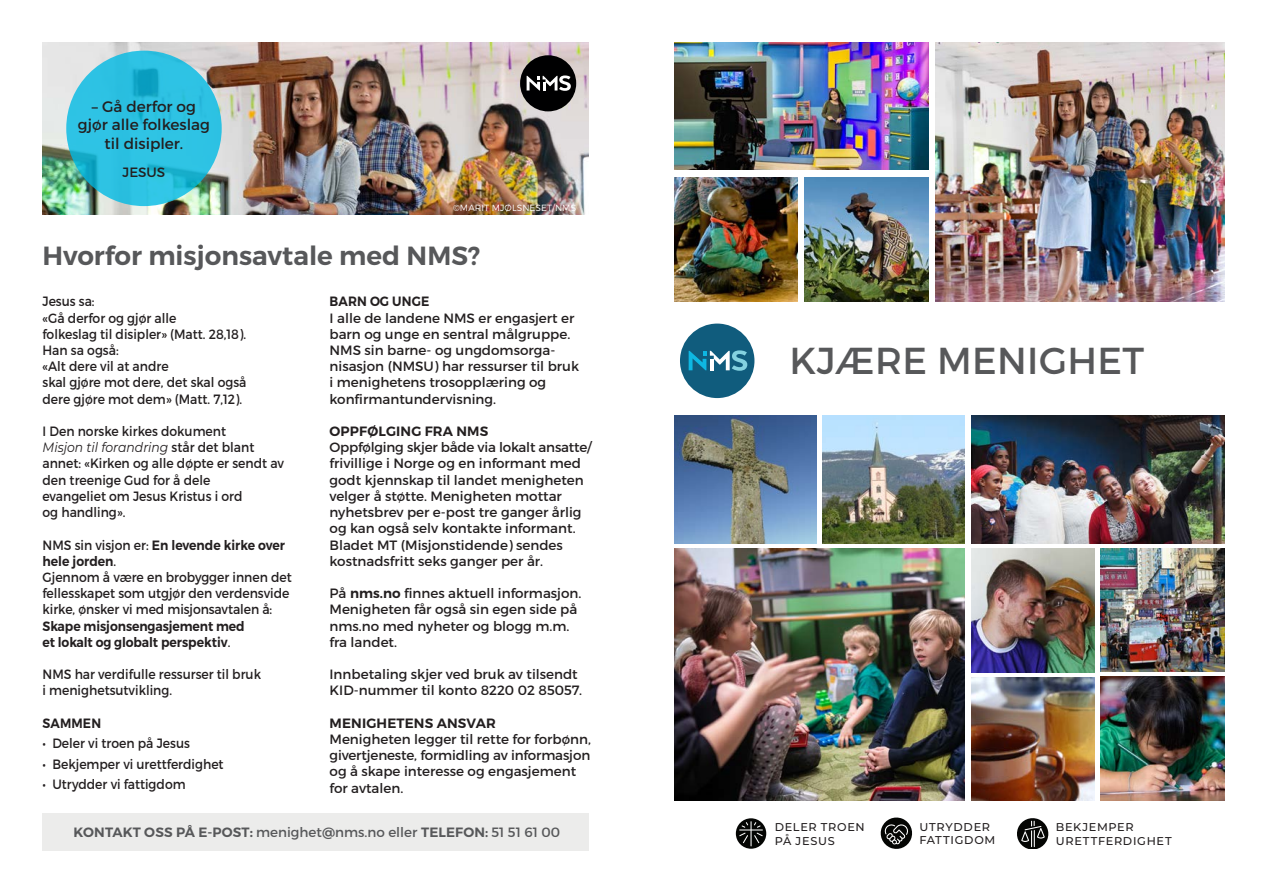
<style>
.page{position:relative;width:1263px;height:893px;background:#fff}
.page>*{position:absolute;margin:0;border:0;box-sizing:border-box;transform-origin:0 0}
.t1{font:37.5px "Montserrat";letter-spacing:.01em;color:#57585a}
.t2{font:600 26.25px "Montserrat";color:#57585a}
.t3{font:15.3px "Montserrat";color:#231f20}
.t4{font:13.5px/16.2px "Montserrat";color:#231f20}
.t5{font:13.5px/16.2px "Montserrat";color:#231f20;scale:.92 1}
.t6{font:600 13.5px/16.2px "Montserrat";color:#231f20;scale:.92 1}
.t7{font:13.5px "Montserrat";color:#57585a}
.t8{font:600 13.5px "Montserrat";color:#231f20}
.t9{font:500 11.25px/13.5px "Montserrat";letter-spacing:.065em;color:#231f20}
.t10{font:300 9px "Montserrat";letter-spacing:.01em;color:#fff}
.s1{font-style:italic}
.s2{font-weight:400}
.s3{font-weight:600}
.s4{font-weight:700}
</style>
<div class="page">
<img style="left:43px;top:43px;width:546px;height:171px">
<div style="left:520px;top:55px;width:56px;height:56px;background:#000001;border-radius:50%"></div>
<svg style="left:527px;top:75px;width:44px;height:16px"></svg>
<svg style="left:66px;top:51px;width:156px;height:155px;background:#2abfdf"></svg>
<div style="left:43px;top:813px;width:546px;height:37px;background:#ececeb"></div>
<img style="left:971px;top:416px;width:253px;height:127px">
<img style="left:822px;top:416px;width:143px;height:127px">
<img style="left:674px;top:416px;width:142px;height:127px">
<img style="left:1100px;top:676px;width:124px;height:125px">
<img style="left:971px;top:548px;width:124px;height:124px">
<img style="left:1100px;top:548px;width:124px;height:124px">
<img style="left:674px;top:43px;width:255px;height:127px">
<img style="left:936px;top:43px;width:288px;height:258px">
<img style="left:805px;top:178px;width:123px;height:123px">
<img style="left:674px;top:178px;width:124px;height:123px">
<img style="left:971px;top:677px;width:124px;height:124px">
<div style="left:680px;top:324px;width:74px;height:74px;background:#105c7d;border-radius:50%"></div>
<svg style="left:689px;top:350px;width:58px;height:21px"></svg>
<img style="left:674px;top:548px;width:291px;height:253px">
<svg style="left:736px;top:818px;width:30px;height:31px"></svg>
<svg style="left:739px;top:821px;width:24px;height:25px"></svg>
<svg style="left:1017px;top:818px;width:31px;height:31px"></svg>
<svg style="left:881px;top:817px;width:31px;height:32px"></svg>
<p class="t3" style="left:92px;top:97px;width:105px">– Gå derfor og</p>
<p class="t3" style="left:78px;top:116px;width:134px">gjør alle folkeslag</p>
<p class="t3" style="left:105px;top:134px;width:80px">til disipler.</p>
<p class="t4" style="left:123px;top:164px;width:44px">JESUS</p>
<p class="t10" style="left:453px;top:202px;width:125px">©MARIT MJØLSNESET/NMS</p>
<p class="t2" style="left:43px;top:239px;width:439px">Hvorfor misjonsavtale med NMS?</p>
<p class="t5" style="left:43px;top:294px;width:58px">Jesus sa:</p>
<p class="t5" style="left:43px;top:310px;width:223px">«Gå derfor og gjør alle<br>folkeslag til disipler» (Matt. 28,18).<br>Han sa også:</p>
<p class="t5" style="left:43px;top:358px;width:223px">«Alt dere vil at andre<br>skal gjøre mot dere, det skal også dere gjøre mot dem» (Matt. 7,12).</p>
<p class="t5" style="left:43px;top:423px;width:232px">I Den norske kirkes dokument<br><span class="s1">Misjon til forandring</span> står det blant</p>
<p class="t5" style="left:43px;top:456px;width:264px">annet: «Kirken og alle døpte er sendt av den treenige Gud for å dele</p>
<p class="t5" style="left:43px;top:488px;width:219px">evangeliet om Jesus Kristus i ord</p>
<p class="t5" style="left:43px;top:504px;width:92px">og handling».</p>
<p class="t6" style="left:43px;top:537px;width:265px"><span class="s2">NMS sin visjon er:</span> En levende kirke over hele jorden<span class="s2">.</span></p>
<p class="t5" style="left:43px;top:569px;width:273px">Gjennom å være en brobygger innen det fellesskapet som utgjør den verdensvide kirke, ønsker vi med misjonsavtalen å:<br><span class="s3">Skape misjonsengasjement med</span></p>
<p class="t6" style="left:43px;top:634px;width:206px">et lokalt og globalt perspektiv<span class="s2">.</span></p>
<p class="t5" style="left:43px;top:666px;width:239px">NMS har verdifulle ressurser til bruk</p>
<p class="t5" style="left:43px;top:682px;width:142px">i menighetsutvikling.</p>
<p class="t6" style="left:43px;top:715px;width:65px">SAMMEN</p>
<p class="t5" style="left:43px;top:735px;width:162px">• Deler vi troen på Jesus</p>
<p class="t5" style="left:43px;top:756px;width:198px">• Bekjemper vi urettferdighet</p>
<p class="t5" style="left:43px;top:776px;width:157px">• Utrydder vi fattigdom</p>
<p class="t6" style="left:330px;top:294px;width:110px">BARN OG UNGE</p>
<p class="t4" style="left:330px;top:310px;width:251px">I alle de landene NMS er engasjert er barn og unge en sentral målgruppe.<br>NMS sin barne- og ungdomsorga&shy;nisasjon (NMSU) har ressurser til bruk</p>
<p class="t4" style="left:330px;top:375px;width:218px">i menighetens trosopplæring og</p>
<p class="t4" style="left:330px;top:391px;width:168px">konfirmantundervisning.</p>
<p class="t8" style="left:330px;top:423px;width:160px">OPPFØLGING FRA NMS</p>
<p class="t4" style="left:330px;top:439px;width:264px">Oppfølging skjer både via lokalt ansatte/ frivillige i Norge og en informant med godt kjennskap til landet menigheten velger å støtte. Menigheten mottar nyhetsbrev per e-post tre ganger årlig og kan også selv kontakte informant.<br>Bladet MT (Misjonstidende) sendes kostnadsfritt seks ganger per år.</p>
<p class="t4" style="left:330px;top:585px;width:253px">På <span class="s3">nms.no</span> finnes aktuell informasjon.<br>Menigheten får også sin egen side på nms.no med nyheter og blogg m.m.</p>
<p class="t4" style="left:330px;top:634px;width:69px">fra landet.</p>
<p class="t4" style="left:330px;top:666px;width:254px">Innbetaling skjer ved bruk av tilsendt<br>KID-nummer til konto 8220 02 85057.</p>
<p class="t8" style="left:330px;top:715px;width:168px">MENIGHETENS ANSVAR</p>
<p class="t4" style="left:330px;top:731px;width:263px">Menigheten legger til rette for forbønn, givertjeneste, formidling av informasjon og å skape interesse og engasjement for avtalen.</p>
<p class="t7" style="left:73px;top:824px;width:488px"><span class="s3">KONTAKT OSS PÅ E-POST</span><span class="s4">:</span> menighet@nms.no eller <span class="s3">TELEFON:</span> 51 51 61 00</p>
<p class="t1" style="left:789px;top:338px;width:356px">KJÆRE MENIGHET</p>
<p class="t9" style="left:919px;top:819px;width:77px">UTRYDDER<br>FATTIGDOM</p>
<p class="t9" style="left:775px;top:820px;width:92px">DELER TROEN<br>PÅ JESUS</p>
<p class="t9" style="left:1056px;top:820px;width:117px">BEKJEMPER<br>URETTFERDIGHET</p>
</div>
